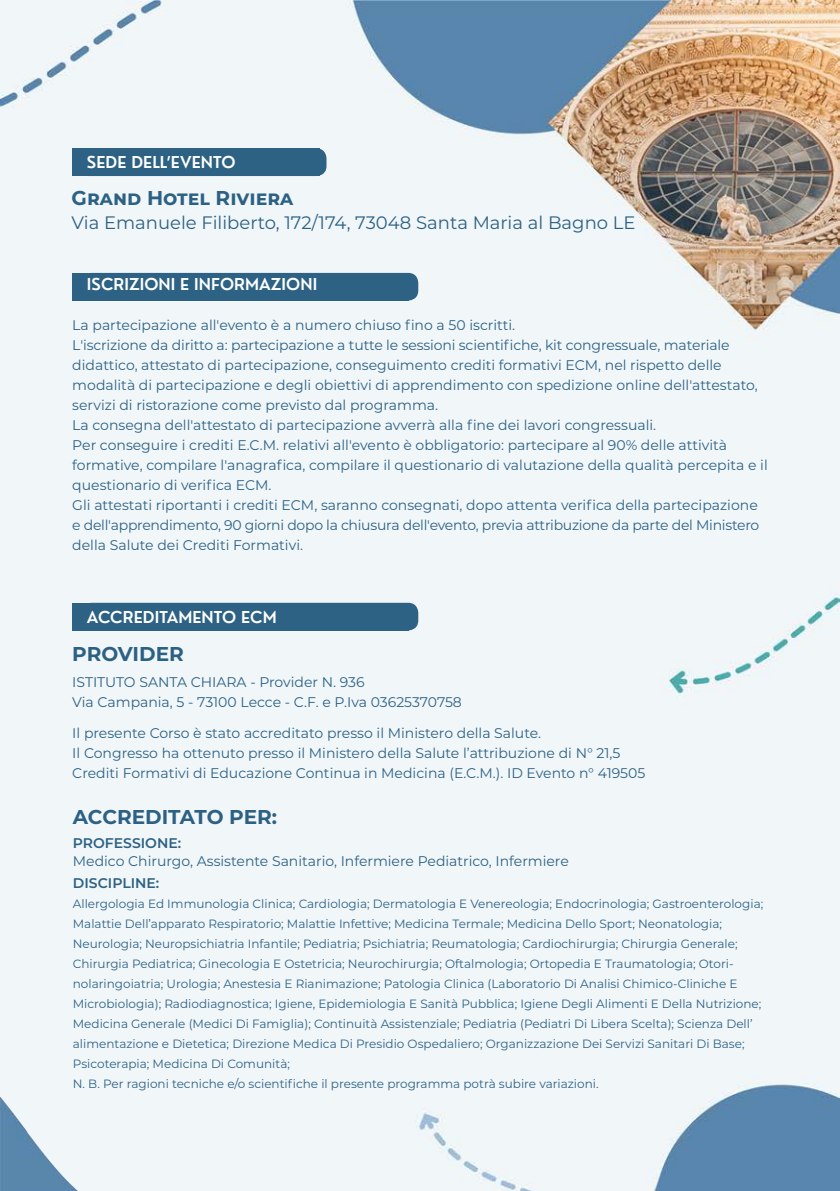
<style>
.page{position:relative;width:840px;height:1191px;background:#fff}
.page>*{position:absolute;margin:0;border:0;box-sizing:border-box;transform-origin:0 0}
.t1{font:700 20px "Montserrat";color:#2c6184}
.t2{font:18px "Montserrat";color:#2c6184}
.t3{font:600 16px "Nourd";letter-spacing:.005em;color:#fff}
.t4{font:14px/20px "Montserrat";color:#2d6285}
.t5{font:600 14px "Montserrat";color:#2d6285}
.t6{font:12px/20px "Montserrat";color:#2d6285}
</style>
<div class="page">
<img style="left:0;top:0;width:839px;height:1191px">
<img style="left:0;top:1065px;width:173px;height:126px">
<div style="left:72px;top:148px;width:247px;height:28px;background:#2d6285"></div>
<div style="left:79px;top:148px;width:247px;height:28px;background:#2d6285;border-radius:10px"></div>
<div style="left:72px;top:273px;width:336px;height:27px;background:#2d6285"></div>
<div style="left:82px;top:273px;width:336px;height:27px;background:#2d6285;border-radius:10px"></div>
<div style="left:72px;top:603px;width:336px;height:27px;background:#2d6285"></div>
<div style="left:82px;top:603px;width:336px;height:27px;background:#2d6285;border-radius:10px"></div>
<p class="t3" style="left:87px;top:153px;width:150px">SEDE DELL’EVENTO</p>
<p class="t1" style="left:72px;top:183px;width:223px">Grand Hotel Riviera</p>
<p class="t2" style="left:72px;top:210px;width:565px">Via Emanuele Filiberto, 172/174, 73048 Santa Maria al Bagno LE</p>
<p class="t3" style="left:87px;top:275px;width:232px">ISCRIZIONI E INFORMAZIONI</p>
<p class="t4" style="left:72px;top:314px;width:444px">La partecipazione all'evento è a numero chiuso fino a 50 iscritti.</p>
<p class="t4" style="left:72px;top:334px;width:686px">L'iscrizione da diritto a: partecipazione a tutte le sessioni scientifiche, kit congressuale, materiale didattico, attestato di partecipazione, conseguimento crediti formativi ECM, nel rispetto delle modalità di partecipazione e degli obiettivi di apprendimento con spedizione online dell'attestato, servizi di ristorazione come previsto dal programma.</p>
<p class="t4" style="left:72px;top:414px;width:585px">La consegna dell'attestato di partecipazione avverrà alla fine dei lavori congressuali.</p>
<p class="t4" style="left:72px;top:434px;width:696px">Per conseguire i crediti E.C.M. relativi all'evento è obbligatorio: partecipare al 90% delle attività formative, compilare l'anagrafica, compilare il questionario di valutazione della qualità percepita e il questionario di verifica ECM.</p>
<p class="t4" style="left:72px;top:494px;width:688px;text-align:justify">Gli attestati riportanti i crediti ECM, saranno consegnati, dopo attenta verifica della partecipazione e dell'apprendimento, 90 giorni dopo la chiusura dell'evento, previa attribuzione da parte del Ministero della Salute dei Crediti Formativi.</p>
<p class="t3" style="left:87px;top:607px;width:191px">ACCREDITAMENTO ECM</p>
<p class="t1" style="left:72px;top:639px;width:113px">PROVIDER</p>
<p class="t4" style="left:72px;top:671px;width:293px">ISTITUTO SANTA CHIARA - Provider N. 936</p>
<p class="t4" style="left:72px;top:691px;width:391px">Via Campania, 5 - 73100 Lecce - C.F. e P.Iva 03625370758</p>
<p class="t4" style="left:72px;top:722px;width:470px">Il presente Corso è stato accreditato presso il Ministero della Salute.</p>
<p class="t4" style="left:72px;top:742px;width:549px">Il Congresso ha ottenuto presso il Ministero della Salute l’attribuzione di N° 21,5</p>
<p class="t4" style="left:72px;top:762px;width:574px">Crediti Formativi di Educazione Continua in Medicina (E.C.M.). ID Evento n° 419505</p>
<p class="t1" style="left:73px;top:802px;width:206px">ACCREDITATO PER:</p>
<p class="t5" style="left:73px;top:833px;width:110px">PROFESSIONE:</p>
<p class="t4" style="left:73px;top:850px;width:497px">Medico Chirurgo, Assistente Sanitario, Infermiere Pediatrico, Infermiere</p>
<p class="t5" style="left:73px;top:873px;width:88px">DISCIPLINE:</p>
<p class="t6" style="left:73px;top:893px;width:691px">Allergologia Ed Immunologia Clinica; Cardiologia; Dermatologia E Venereologia; Endocrinologia; Gastroenterologia;<br>Malattie Dell’apparato Respiratorio; Malattie Infettive; Medicina Termale; Medicina Dello Sport; Neonatologia;</p>
<p class="t6" style="left:73px;top:933px;width:689px">Neurologia; Neuropsichiatria Infantile; Pediatria; Psichiatria; Reumatologia; Cardiochirurgia; Chirurgia Generale; Chirurgia Pediatrica; Ginecologia E Ostetricia; Neurochirurgia; Oftalmologia; Ortopedia E Traumatologia; Otori&shy;nolaringoiatria; Urologia; Anestesia E Rianimazione; Patologia Clinica (Laboratorio Di Analisi Chimico-Cliniche E Microbiologia); Radiodiagnostica; Igiene, Epidemiologia E Sanità Pubblica; Igiene Degli Alimenti E Della Nutrizione; Medicina Generale (Medici Di Famiglia); Continuità Assistenziale; Pediatria (Pediatri Di Libera Scelta); Scienza Dell’ alimentazione e Dietetica; Direzione Medica Di Presidio Ospedaliero; Organizzazione Dei Servizi Sanitari Di Base; Psicoterapia; Medicina Di Comunità;</p>
<p class="t6" style="left:73px;top:1073px;width:527px">N. B. Per ragioni tecniche e/o scientifiche il presente programma potrà subire variazioni.</p>
</div>
